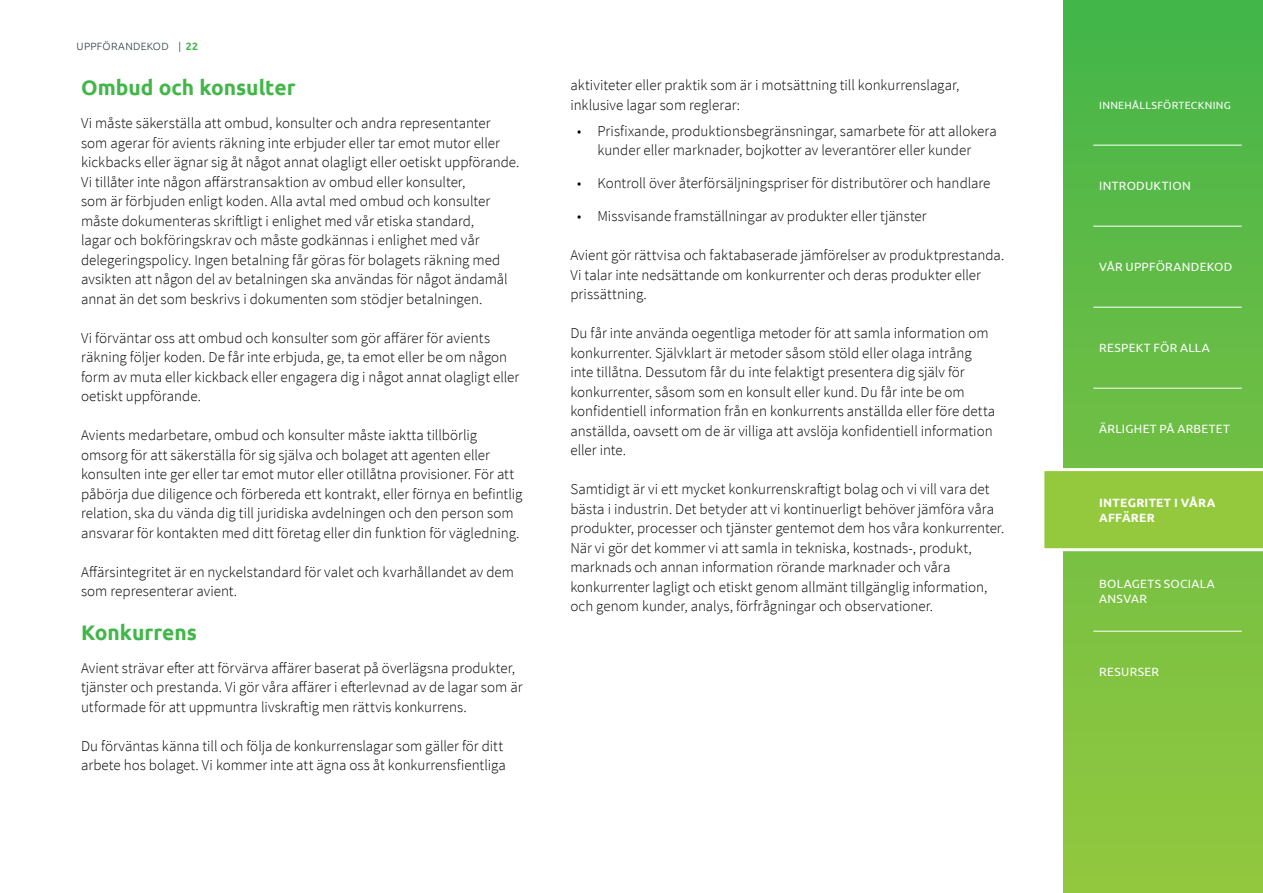
<style>
.page{position:relative;width:1263px;height:893px;background:#fff}
.page>*{position:absolute;margin:0;border:0;box-sizing:border-box;transform-origin:0 0}
.t1{font:700 21px "Ubuntu";color:#43b649}
.t2{font:300 15px/19.5px "Source Sans Pro";color:#000}
.t3{font:12px/15px "Ubuntu";letter-spacing:.025em;color:#fff}
.t4{font:700 12px/15px "Ubuntu";letter-spacing:.02em;color:#fff}
.t5{font:10.5px "Ubuntu";letter-spacing:.03em;color:#fff}
.t6{font:300 10.5px "Ubuntu";letter-spacing:.025em;color:#313d44}
.s1{font-weight:700;color:#43b649}
</style>
<div class="page">
<div style="left:1063px;top:0;width:200px;height:893px;background:linear-gradient(to bottom,#45b54a,#95c83e)"></div>
<div style="left:1079px;top:468px;width:184px;height:83px;background:#95c93d"></div>
<hr style="left:1093px;top:145px;width:149px;height:1px;background:#fff">
<hr style="left:1093px;top:226px;width:149px;height:1px;background:#fff">
<hr style="left:1093px;top:307px;width:149px;height:1px;background:#fff">
<hr style="left:1093px;top:388px;width:149px;height:1px;background:#fff">
<hr style="left:1093px;top:469px;width:149px;height:1px;background:#fff">
<hr style="left:1093px;top:550px;width:149px;height:1px;background:#fff">
<hr style="left:1093px;top:631px;width:149px;height:1px;background:#fff">
<svg style="left:1044px;top:0;width:35px;height:893px"></svg>
<p class="t6" style="left:77px;top:40px;width:123px">UPPFÖRANDEKOD | <span class="s1">22</span></p>
<h1 class="t1" style="left:81px;top:75px;width:216px">Ombud och konsulter</h1>
<p class="t2" style="left:81px;top:113px;width:440px">Vi måste säkerställa att ombud, konsulter och andra representanter som agerar för avients räkning inte erbjuder eller tar emot mutor eller kickbacks eller ägnar sig åt något annat olagligt eller oetiskt uppförande.<br>Vi tillåter inte någon affärstransaktion av ombud eller konsulter,<br>som är förbjuden enligt koden. Alla avtal med ombud och konsulter måste dokumenteras skriftligt i enlighet med vår etiska standard,<br>lagar och bokföringskrav och måste godkännas i enlighet med vår delegeringspolicy. Ingen betalning får göras för bolagets räkning med avsikten att någon del av betalningen ska användas för något ändamål annat än det som beskrivs i dokumenten som stödjer betalningen.</p>
<p class="t2" style="left:81px;top:328px;width:440px">Vi förväntar oss att ombud och konsulter som gör affärer för avients räkning följer koden. De får inte erbjuda, ge, ta emot eller be om någon form av muta eller kickback eller engagera dig i något annat olagligt eller oetiskt uppförande.</p>
<p class="t2" style="left:81px;top:425px;width:443px">Avients medarbetare, ombud och konsulter måste iaktta tillbörlig omsorg för att säkerställa för sig själva och bolaget att agenten eller konsulten inte ger eller tar emot mutor eller otillåtna provisioner. För att påbörja due diligence och förbereda ett kontrakt, eller förnya en befintlig relation, ska du vända dig till juridiska avdelningen och den person som ansvarar för kontakten med ditt företag eller din funktion för vägledning.</p>
<p class="t2" style="left:81px;top:562px;width:434px">Affärsintegritet är en nyckelstandard för valet och kvarhållandet av dem som representerar avient.</p>
<h1 class="t1" style="left:81px;top:619px;width:118px">Konkurrens</h1>
<p class="t2" style="left:81px;top:658px;width:443px">Avient strävar efter att förvärva affärer baserat på överlägsna produkter, tjänster och prestanda. Vi gör våra affärer i efterlevnad av de lagar som är utformade för att uppmuntra livskraftig men rättvis konkurrens.</p>
<p class="t2" style="left:81px;top:736px;width:426px">Du förväntas känna till och följa de konkurrenslagar som gäller för ditt arbete hos bolaget. Vi kommer inte att ägna oss åt konkurrensfientliga</p>
<p class="t2" style="left:570px;top:75px;width:390px">aktiviteter eller praktik som är i motsättning till konkurrenslagar, inklusive lagar som reglerar:</p>
<p class="t2" style="left:577px;top:121px;width:421px;text-align:center">• Prisfixande, produktionsbegränsningar, samarbete för att allokera kunder eller marknader, bojkotter av leverantörer eller kunder</p>
<p class="t2" style="left:577px;top:174px;width:415px">• Kontroll över återförsäljningspriser för distributörer och handlare</p>
<p class="t2" style="left:577px;top:207px;width:351px">• Missvisande framställningar av produkter eller tjänster</p>
<p class="t2" style="left:570px;top:246px;width:435px">Avient gör rättvisa och faktabaserade jämförelser av produktprestanda.<br>Vi talar inte nedsättande om konkurrenter och deras produkter eller prissättning.</p>
<p class="t2" style="left:570px;top:324px;width:426px">Du får inte använda oegentliga metoder för att samla information om konkurrenter. Självklart är metoder såsom stöld eller olaga intrång inte tillåtna. Dessutom får du inte felaktigt presentera dig själv för konkurrenter, såsom som en konsult eller kund. Du får inte be om konfidentiell information från en konkurrents anställda eller före detta anställda, oavsett om de är villiga att avslöja konfidentiell information eller inte.</p>
<p class="t2" style="left:570px;top:480px;width:435px">Samtidigt är vi ett mycket konkurrenskraftigt bolag och vi vill vara det bästa i industrin. Det betyder att vi kontinuerligt behöver jämföra våra produkter, processer och tjänster gentemot dem hos våra konkurrenter.<br>När vi gör det kommer vi att samla in tekniska, kostnads-, produkt, marknads och annan information rörande marknader och våra konkurrenter lagligt och etiskt genom allmänt tillgänglig information, och genom kunder, analys, förfrågningar och observationer.</p>
<p class="t5" style="left:1099px;top:99px;width:133px">INNEHÅLLSFÖRTECKNING</p>
<p class="t3" style="left:1099px;top:178px;width:93px">INTRODUKTION</p>
<p class="t3" style="left:1099px;top:259px;width:135px">VÅR UPPFÖRANDEKOD</p>
<p class="t3" style="left:1099px;top:340px;width:112px">RESPEKT FÖR ALLA</p>
<p class="t3" style="left:1099px;top:421px;width:132px">ÄRLIGHET PÅ ARBETET</p>
<p class="t4" style="left:1099px;top:495px;width:118px">INTEGRITET I VÅRA<br>AFFÄRER</p>
<p class="t3" style="left:1099px;top:576px;width:117px">BOLAGETS SOCIALA<br>ANSVAR</p>
<p class="t3" style="left:1099px;top:664px;width:61px">RESURSER</p>
</div>
